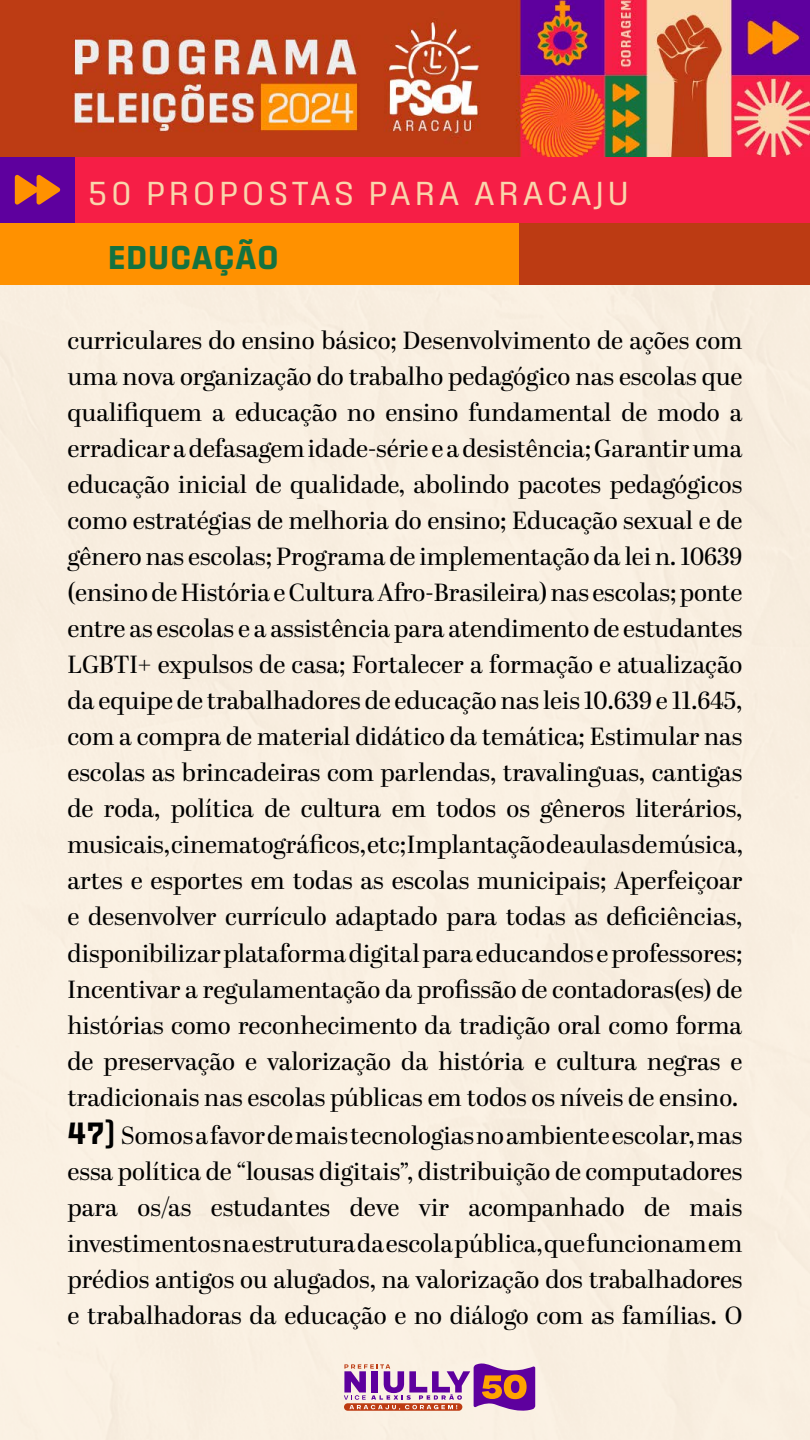
<style>
.page{position:relative;width:810px;height:1440px;background:#fff}
.page>*{position:absolute;margin:0;border:0;box-sizing:border-box;transform-origin:0 0}
.t1{font:34.05px "Sinter";letter-spacing:.1em;color:#f9d6ac}
.t2{font:700 33.75px "Sinter";letter-spacing:.015em;color:#147240}
.t3{font:24.75px/36px "Abril Display";color:#000;text-align:justify}
.s1{font-family:"Sinter";font-weight:700;font-size:31.5px}
</style>
<div class="page">
<svg style="left:344px;top:1363px;width:191px;height:48px;background:#bb82a6"></svg>
<div style="left:75px;top:157px;width:735px;height:66px;background:#f61e46"></div>
<img style="left:0;top:0;width:810px;height:157px">
<div style="left:0;top:157px;width:75px;height:66px;background:#5e009e"></div>
<svg style="left:15px;top:175px;width:45px;height:30px"></svg>
<div style="left:0;top:223px;width:729px;height:62px;background:#ff9100"></div>
<div style="left:520px;top:223px;width:290px;height:62px;background:#bc3b13"></div>
<h1 class="t1" style="left:88px;top:173px;width:543px">50 PROPOSTAS PARA ARACAJU</h1>
<h2 class="t2" style="left:108px;top:237px;width:172px">EDUCAÇÃO</h2>
<p class="t3" style="left:68px;top:324px;width:677px">curriculares do ensino básico; Desenvolvimento de ações com uma nova organização do trabalho pedagógico nas escolas que qualifiquem a educação no ensino fundamental de modo a erradicar a defasagem idade-série e a desistência; Garantir uma educação inicial de qualidade, abolindo pacotes pedagógicos como estratégias de melhoria do ensino; Educação sexual e de gênero nas escolas; Programa de implementação da lei n. 10639 (ensino de História e Cultura Afro-Brasileira) nas escolas; ponte entre as escolas e a assistência para atendimento de estudantes LGBTI+ expulsos de casa; Fortalecer a formação e atualização da equipe de trabalhadores de educação nas leis 10.639 e 11.645, com a compra de material didático da temática; Estimular nas escolas as brincadeiras com parlendas, travalinguas, cantigas de roda, política de cultura em todos os gêneros literários, musicais, cinematográficos, etc; Implantação de aulas de música, artes e esportes em todas as escolas municipais; Aperfeiçoar e desenvolver currículo adaptado para todas as deficiências, disponibilizar plataforma digital para educandos e professores; Incentivar a regulamentação da profissão de contadoras(es) de histórias como reconhecimento da tradição oral como forma de preservação e valorização da história e cultura negras e tradicionais nas escolas públicas em todos os níveis de ensino.</p>
<p class="t3" style="left:68px;top:1119px;width:677px"><span class="s1">47)</span> Somos a favor de mais tecnologias no ambiente escolar, mas essa política de “lousas digitais”, distribuição de computadores para os/as estudantes deve vir acompanhado de mais investimentos na estrutura da escola pública, que funcionam em prédios antigos ou alugados, na valorização dos trabalhadores e trabalhadoras da educação e no diálogo com as famílias. O</p>
</div>
